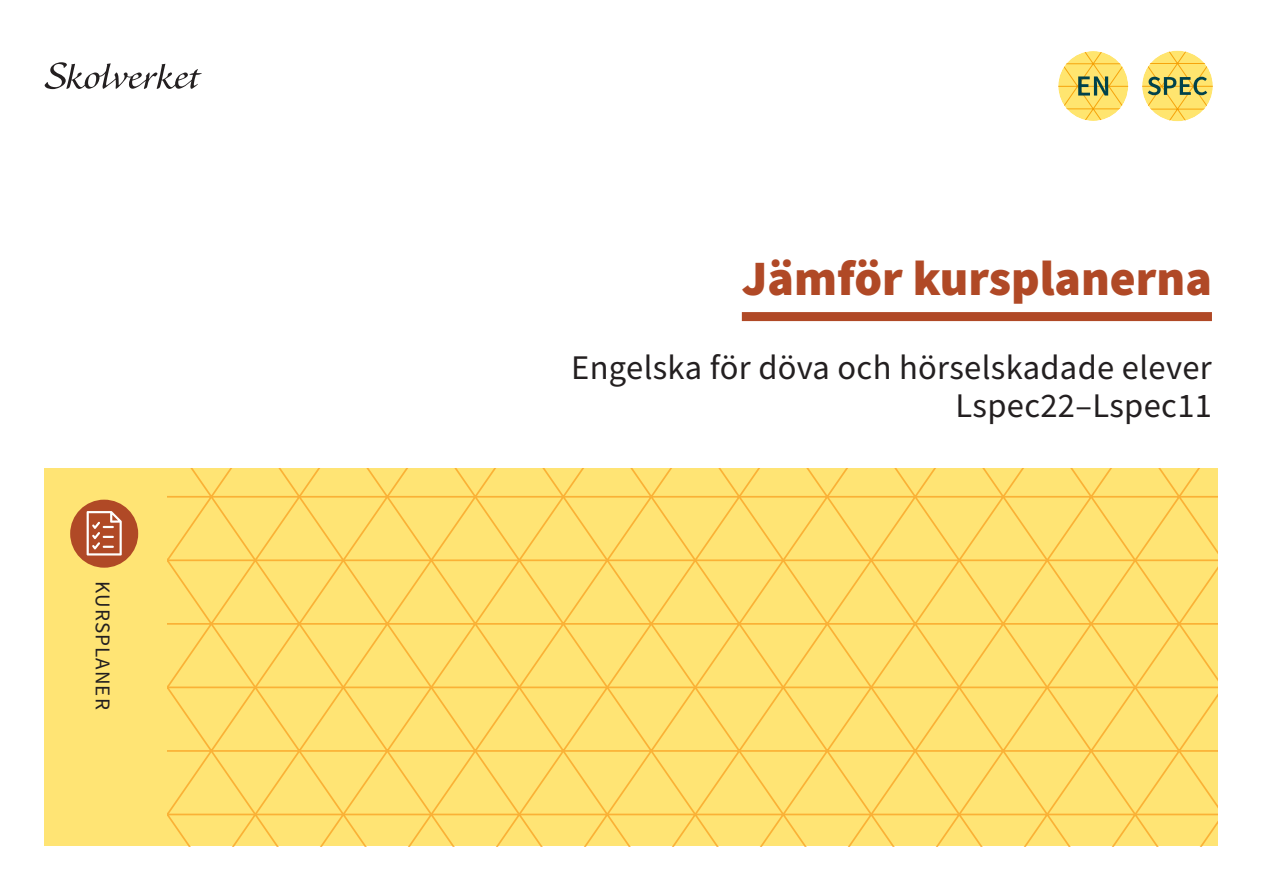
<style>
.page{position:relative;width:1263px;height:893px;background:#fff}
.page>*{position:absolute;margin:0;border:0;box-sizing:border-box;transform-origin:0 0}
.Titel_-_kopia{font:900 49.5px "Source Sans Pro";color:#b04926}
.t1{font:34.5px/37.5px "Source Sans Pro";letter-spacing:.01em;color:#231f20;text-align:right}
.t2{font:21px "Source Sans Pro";letter-spacing:.05em;color:#231f20}
</style>
<div class="page">
<div style="left:45px;top:468px;width:1173px;height:378px;background:#ffe474"></div>
<svg style="left:167px;top:469px;width:1050px;height:377px"></svg>
<svg style="left:1058px;top:51px;width:70px;height:70px"></svg>
<svg style="left:1142px;top:51px;width:71px;height:70px"></svg>
<svg style="left:45px;top:62px;width:157px;height:27px"></svg>
<div style="left:742px;top:312px;width:470px;height:9px;background:#b04926"></div>
<div style="left:70px;top:500px;width:68px;height:68px;background:#b04926;border-radius:50%"></div>
<svg style="left:87px;top:511px;width:35px;height:44px"></svg>
<p class="t2" style="left:117px;top:581px;width:129px;rotate:90deg">KURSPLANER</p>
<h1 class="Titel_-_kopia" style="left:742px;top:244px;width:472px">Jämför kursplanerna</h1>
<h2 class="t1" style="left:571px;top:350px;width:642px">Engelska för döva och hörselskadade elever<br>Lspec22–Lspec11</h2>
</div>
